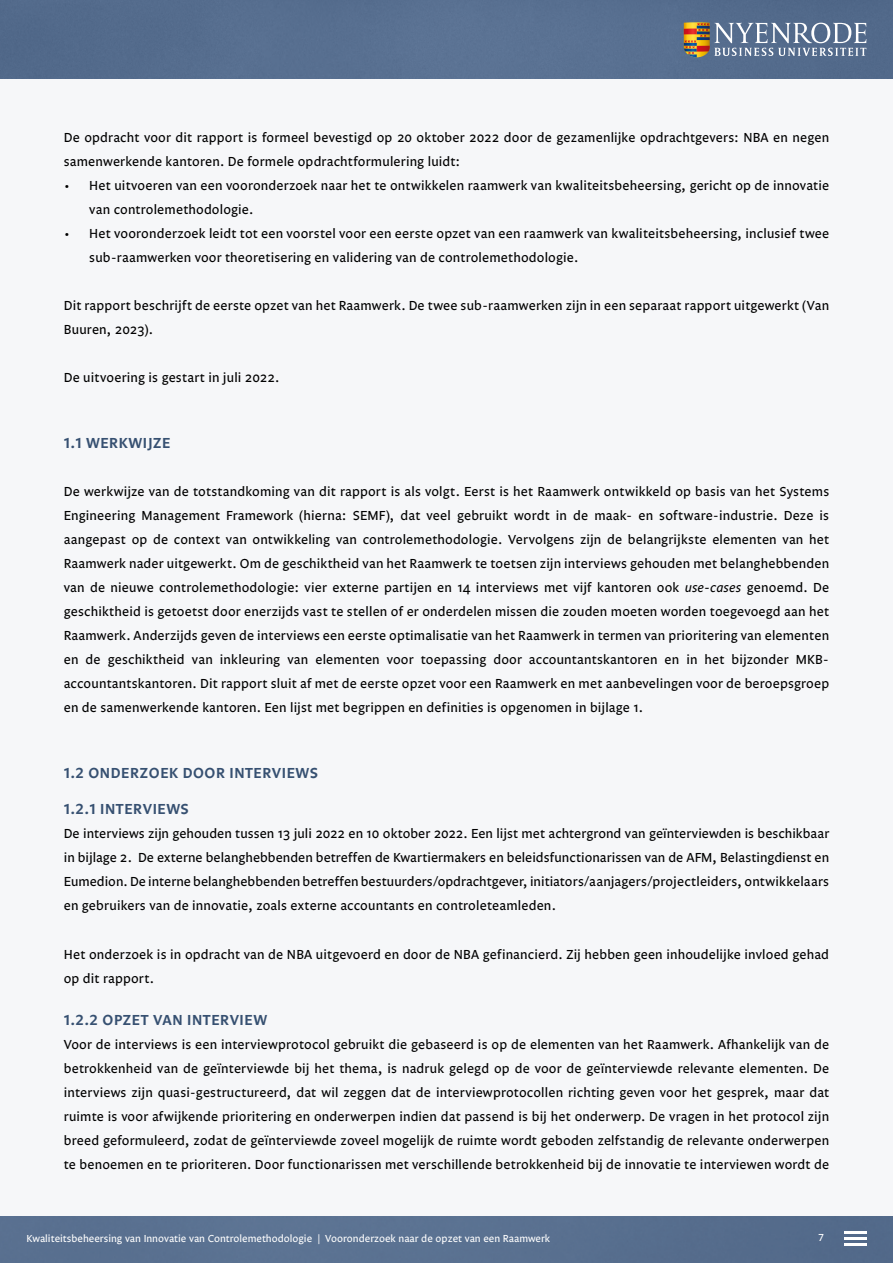
<style>
.page{position:relative;width:893px;height:1263px;background:#f6f7f9}
.page>*{position:absolute;margin:0;border:0;box-sizing:border-box;transform-origin:0 0}
.t1{font:600 15px "Legato OT";letter-spacing:.04em;color:#365071}
.t2{font:13.5px/24px "Legato OT";letter-spacing:.01em;color:#000}
.t3{font:10.5px "Legato OT";color:#fff}
.s1{font-style:italic}
</style>
<div class="page">
<div style="left:0;top:1216px;width:893px;height:47px;background:#597090"></div>
<hr style="left:844px;top:1231px;width:22px;height:2px;background:#fff">
<hr style="left:844px;top:1237px;width:22px;height:2px;background:#fff">
<hr style="left:844px;top:1243px;width:22px;height:2px;background:#fff">
<div style="left:0;top:0;width:893px;height:79px;background:#576e8f"></div>
<svg style="left:684px;top:22px;width:182px;height:35px;background:#818a96"></svg>
<p class="t2" style="left:64px;top:126px;width:767px">De opdracht voor dit rapport is formeel bevestigd op 20 oktober 2022 door de gezamenlijke opdrachtgevers: NBA en negen samenwerkende kantoren. De formele opdrachtformulering luidt:</p>
<p class="t2" style="left:89px;top:174px;width:741px;text-indent:-26px">• Het uitvoeren van een vooronderzoek naar het te ontwikkelen raamwerk van kwaliteitsbeheersing, gericht op de innovatie van controlemethodologie.</p>
<p class="t2" style="left:89px;top:222px;width:741px;text-indent:-26px">• Het vooronderzoek leidt tot een voorstel voor een eerste opzet van een raamwerk van kwaliteitsbeheersing, inclusief twee sub-raamwerken voor theoretisering en validering van de controlemethodologie.</p>
<p class="t2" style="left:64px;top:294px;width:767px">Dit rapport beschrijft de eerste opzet van het Raamwerk. De twee sub-raamwerken zijn in een separaat rapport uitgewerkt (Van<br>Buuren, 2023).</p>
<p class="t2" style="left:64px;top:366px;width:217px">De uitvoering is gestart in juli 2022.</p>
<p class="t1" style="left:64px;top:434px;width:108px">1.1 WERKWIJZE</p>
<p class="t2" style="left:64px;top:480px;width:767px;text-align:justify">De werkwijze van de totstandkoming van dit rapport is als volgt. Eerst is het Raamwerk ontwikkeld op basis van het Systems Engineering Management Framework (hierna: SEMF), dat veel gebruikt wordt in de maak- en software-industrie. Deze is aangepast op de context van ontwikkeling van controlemethodologie. Vervolgens zijn de belangrijkste elementen van het Raamwerk nader uitgewerkt. Om de geschiktheid van het Raamwerk te toetsen zijn interviews gehouden met belanghebbenden van de nieuwe controlemethodologie: vier externe partijen en 14 interviews met vijf kantoren ook <span class="s1">use-cases</span> genoemd. De geschiktheid is getoetst door enerzijds vast te stellen of er onderdelen missen die zouden moeten worden toegevoegd aan het Raamwerk. Anderzijds geven de interviews een eerste optimalisatie van het Raamwerk in termen van prioritering van elementen en de geschiktheid van inkleuring van elementen voor toepassing door accountantskantoren en in het bijzonder MKB&shy;accountantskantoren. Dit rapport sluit af met de eerste opzet voor een Raamwerk en met aanbevelingen voor de beroepsgroep en de samenwerkende kantoren. Een lijst met begrippen en definities is opgenomen in bijlage 1.</p>
<p class="t1" style="left:64px;top:764px;width:256px">1.2 ONDERZOEK DOOR INTERVIEWS</p>
<p class="t1" style="left:64px;top:800px;width:127px">1.2.1 INTERVIEWS</p>
<p class="t2" style="left:64px;top:822px;width:767px;text-align:justify">De interviews zijn gehouden tussen 13 juli 2022 en 10 oktober 2022. Een lijst met achtergrond van geïnterviewden is beschikbaar in bijlage 2. De externe belanghebbenden betreffen de Kwartiermakers en beleidsfunctionarissen van de AFM, Belastingdienst en Eumedion. De interne belanghebbenden betreffen bestuurders/opdrachtgever, initiators/aanjagers/projectleiders, ontwikkelaars en gebruikers van de innovatie, zoals externe accountants en controleteamleden.</p>
<p class="t2" style="left:64px;top:942px;width:767px">Het onderzoek is in opdracht van de NBA uitgevoerd en door de NBA gefinancierd. Zij hebben geen inhoudelijke invloed gehad op dit rapport.</p>
<p class="t1" style="left:64px;top:1010px;width:205px">1.2.2 OPZET VAN INTERVIEW</p>
<p class="t2" style="left:64px;top:1032px;width:767px;text-align:justify">Voor de interviews is een interviewprotocol gebruikt die gebaseerd is op de elementen van het Raamwerk. Afhankelijk van de betrokkenheid van de geïnterviewde bij het thema, is nadruk gelegd op de voor de geïnterviewde relevante elementen. De interviews zijn quasi-gestructureerd, dat wil zeggen dat de interviewprotocollen richting geven voor het gesprek, maar dat ruimte is voor afwijkende prioritering en onderwerpen indien dat passend is bij het onderwerp. De vragen in het protocol zijn breed geformuleerd, zodat de geïnterviewde zoveel mogelijk de ruimte wordt geboden zelfstandig de relevante onderwerpen te benoemen en te prioriteren. Door functionarissen met verschillende betrokkenheid bij de innovatie te interviewen wordt de</p>
<p class="t3" style="left:27px;top:1233px;width:525px">Kwaliteitsbeheersing van Innovatie van Controlemethodologie | Vooronderzoek naar de opzet van een Raamwerk</p>
<p class="t3" style="left:818px;top:1232px;width:7px">7</p>
</div>
